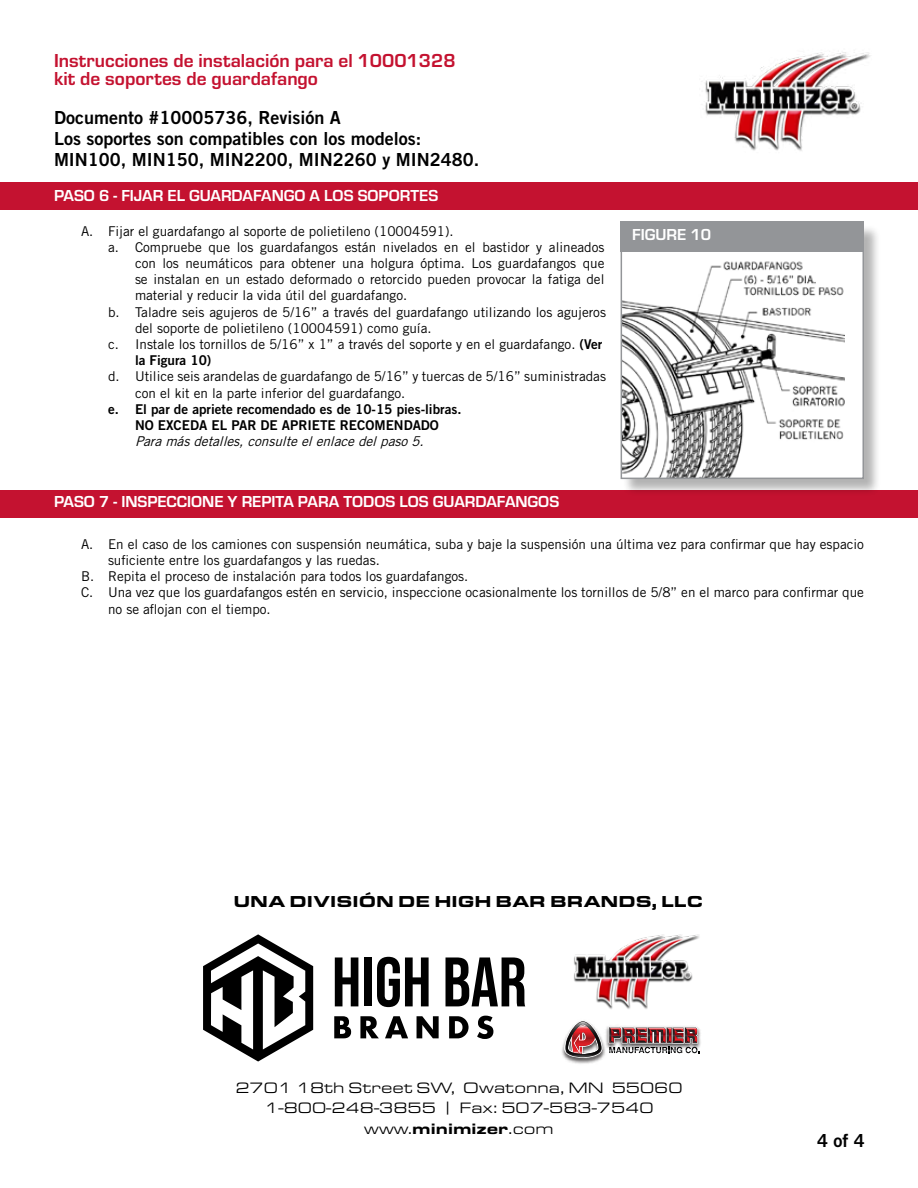
<style>
.page{position:relative;width:918px;height:1188px;background:#fff}
.page>*{position:absolute;margin:0;border:0;box-sizing:border-box;transform-origin:0 0}
.t1{font:700 19.5px/18px "Eurostile";color:#c41230}
.t2{font:18px/21px "Trade Gothic LT Std Bd 2";color:#000}
.t3{font:700 16.5px "Eurostile";color:#fff}
.t4{font:900 16.5px "Eurostile Ext";color:#000}
.t5{font:15.6px/20.9px "Eurostile Ext";color:#000;text-align:center}
.t6{font:13.5px/16.2px "Trade Gothic LT Std";color:#000}
.t7{font:13.5px/16.2px "Trade Gothic LT Std Bd 2";color:#000;text-align:center}
.t8{font:italic 13.5px "Trade Gothic LT Std";color:#000}
.s1{font-family:"Trade Gothic LT Std Bd 2"}
.s2{font-weight:900}
</style>
<div class="page">
<div style="left:0;top:490px;width:918px;height:27px;background:#c41230"></div>
<div style="left:0;top:183px;width:918px;height:27px;background:#c41230"></div>
<img style="left:562px;top:1040px;width:43px;height:24px">
<svg style="left:564px;top:1021px;width:38px;height:37px"></svg>
<img style="left:604px;top:1026px;width:97px;height:25px">
<svg style="left:609px;top:1026px;width:90px;height:27px;background:#926d70"></svg>
<img style="left:574px;top:934px;width:125px;height:75px">
<svg style="left:335px;top:957px;width:23px;height:49px"></svg>
<div style="left:364px;top:957px;width:8px;height:49px;background:#000"></div>
<svg style="left:377px;top:957px;width:52px;height:50px"></svg>
<svg style="left:446px;top:957px;width:79px;height:49px"></svg>
<svg style="left:334px;top:1016px;width:17px;height:22px"></svg>
<svg style="left:360px;top:1016px;width:19px;height:22px"></svg>
<svg style="left:385px;top:1016px;width:23px;height:22px"></svg>
<svg style="left:417px;top:1016px;width:22px;height:22px"></svg>
<svg style="left:449px;top:1016px;width:20px;height:22px"></svg>
<svg style="left:477px;top:1016px;width:16px;height:23px"></svg>
<svg style="left:203px;top:934px;width:110px;height:128px"></svg>
<div style="left:623px;top:224px;width:258px;height:272px;background:#000;opacity:.3"></div>
<div style="left:621px;top:223px;width:242px;height:255px;background:#fff"></div>
<img style="left:624px;top:261px;width:221px;height:215px">
<div style="left:621px;top:221px;width:243px;height:30px;background:#939598"></div>
<div style="left:621px;top:224px;width:243px;height:255px;border:2px solid #939598"></div>
<img style="left:705px;top:52px;width:166px;height:99px">
<h1 class="t1" style="left:54px;top:50px;width:403px">Instrucciones de instalación para el 10001328 kit de soportes de guardafango</h1>
<h2 class="t2" style="left:54px;top:106px;width:427px">Documento #10005736, Revisión A<br>Los soportes son compatibles con los modelos:<br>MIN100, MIN150, MIN2200, MIN2260 y MIN2480.</h2>
<p class="t3" style="left:54px;top:184px;width:386px">PASO 6 - FIJAR EL GUARDAFANGO A LOS SOPORTES</p>
<p class="t6" style="left:81px;top:223px;width:374px">A. Fijar el guardafango al soporte de polietileno (10004591).</p>
<p class="t6" style="left:108px;top:239px;width:498px">a. Compruebe que los guardafangos están nivelados en el bastidor y alineados</p>
<p class="t6" style="left:135px;top:255px;width:471px">con los neumáticos para obtener una holgura óptima. Los guardafangos que</p>
<p class="t6" style="left:135px;top:271px;width:471px">se instalan en un estado deformado o retorcido pueden provocar la fatiga del</p>
<p class="t6" style="left:135px;top:287px;width:274px">material y reducir la vida útil del guardafango.</p>
<p class="t6" style="left:108px;top:304px;width:500px">b. Taladre seis agujeros de 5/16” a través del guardafango utilizando los agujeros</p>
<p class="t6" style="left:135px;top:320px;width:298px">del soporte de polietileno (10004591) como guía.</p>
<p class="t6" style="left:108px;top:336px;width:496px">c. Instale los tornillos de 5/16” x 1” a través del soporte y en el guardafango. <span class="s1">(Ver</span></p>
<p class="t7" style="left:135px;top:352px;width:78px">la Figura 10)</p>
<p class="t6" style="left:135px;top:368px;width:473px;text-indent:-27px">d. Utilice seis arandelas de guardafango de 5/16” y tuercas de 5/16” suministradas con el kit en la parte inferior del guardafango.</p>
<p class="t7" style="left:108px;top:401px;width:355px">e. El par de apriete recomendado es de 10-15 pies-libras.<br>NO EXCEDA EL PAR DE APRIETE RECOMENDADO</p>
<p class="t8" style="left:135px;top:433px;width:294px">Paramásdetalles,consulteelenlacedelpaso5.</p>
<p class="t3" style="left:54px;top:490px;width:507px">PASO 7 - INSPECCIONE Y REPITA PARA TODOS LOS GUARDAFANGOS</p>
<p class="t3" style="left:632px;top:222px;width:80px">FIGURE 10</p>
<p class="t6" style="left:81px;top:536px;width:785px">A. En el caso de los camiones con suspensión neumática, suba y baje la suspensión una última vez para confirmar que hay espacio</p>
<p class="t6" style="left:108px;top:552px;width:273px">suficiente entre los guardafangos y las ruedas.</p>
<p class="t6" style="left:81px;top:568px;width:389px">B. Repita el proceso de instalación para todos los guardafangos.</p>
<p class="t6" style="left:81px;top:584px;width:784px">C. Una vez que los guardafangos estén en servicio, inspeccione ocasionalmente los tornillos de 5/8” en el marco para confirmar que</p>
<p class="t6" style="left:108px;top:601px;width:164px">no se aflojan con el tiempo.</p>
<p class="t4" style="left:233px;top:889px;width:471px">UNA DIVISIÓN DE HIGH BAR BRANDS, LLC</p>
<p class="t5" style="left:235px;top:1076px;width:449px">2701 18th Street SW, Owatonna, MN 55060<br>1-800-248-3855 | Fax: 507-583-7540 www.<span class="s2">minimizer</span>.com</p>
<h2 class="t2" style="left:817px;top:1130px;width:49px">4 of 4</h2>
</div>
